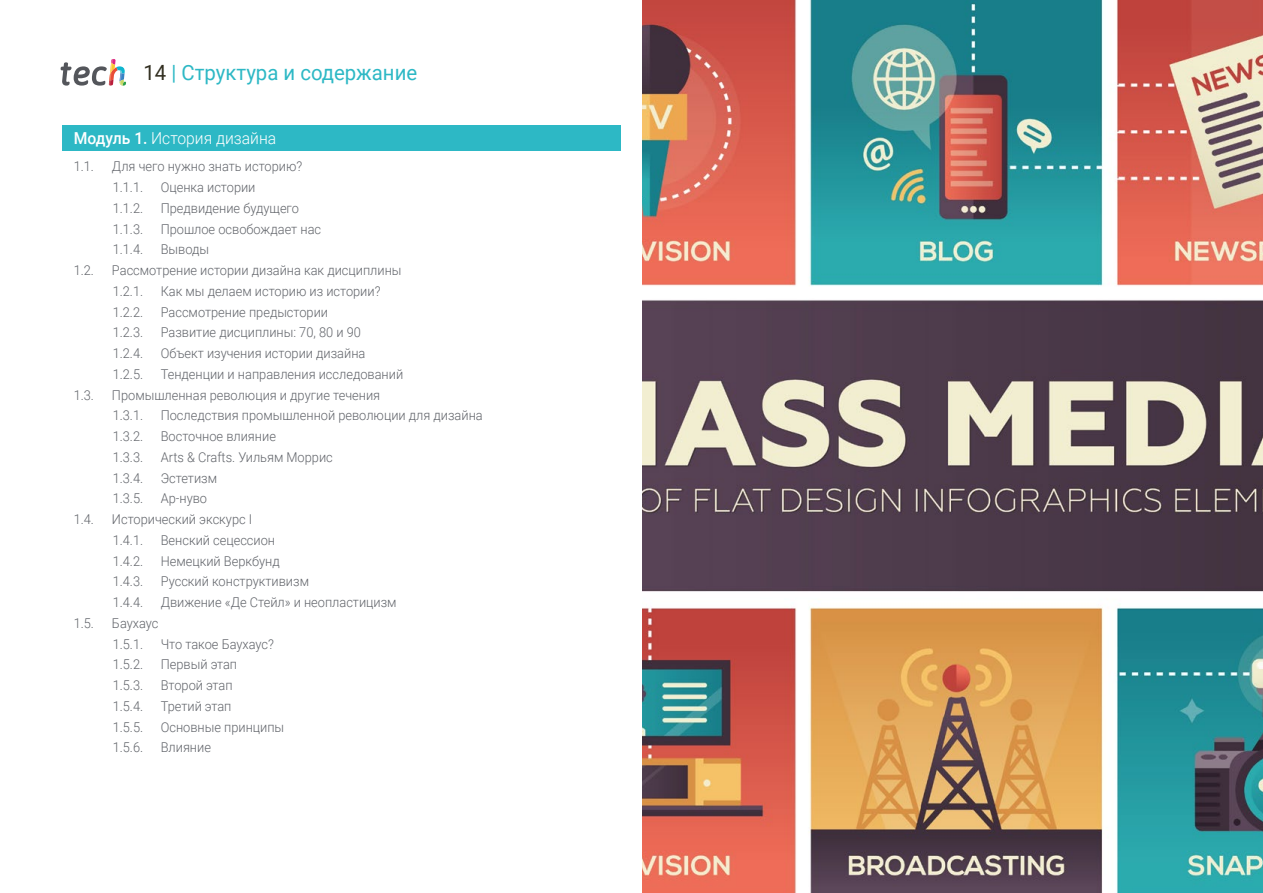
<style>
.page{position:relative;width:1263px;height:893px;background:#fff}
.page>*{position:absolute;margin:0;border:0;box-sizing:border-box;transform-origin:0 0}
.t1{font:21px "Roboto";color:#2db8c5}
.t2{font:300 16.5px "Roboto";color:#fff;scale:.95 1}
.t3{font:300 13.5px/20.7px "Roboto";color:#61646a;scale:.95 1}
.s1{color:#312e20}
.s2{font-weight:500}
</style>
<div class="page">
<div style="left:63px;top:125px;width:558px;height:26px;background:#2db8c5"></div>
<svg style="left:61px;top:59px;width:65px;height:27px"></svg>
<img style="left:642px;top:0;width:621px;height:893px">
<h1 class="t1" style="left:144px;top:57px;width:275px"><span class="s1">14</span> | Структура и содержание</h1>
<p class="t2" style="left:74px;top:127px;width:215px"><span class="s2">Модуль 1.</span> История дизайна</p>
<p class="t3" style="left:74px;top:156px;width:23px">1.1.</p>
<p class="t3" style="left:112px;top:156px;width:202px">Для чего нужно знать историю?<br>1.1.1.</p>
<p class="t3" style="left:161px;top:176px;width:101px">Оценка истории</p>
<p class="t3" style="left:113px;top:197px;width:34px">1.1.2.</p>
<p class="t3" style="left:161px;top:197px;width:147px">Предвидение будущего</p>
<p class="t3" style="left:113px;top:218px;width:34px">1.1.3.</p>
<p class="t3" style="left:161px;top:218px;width:170px">Прошлое освобождает нас</p>
<p class="t3" style="left:113px;top:239px;width:34px">1.1.4.</p>
<p class="t3" style="left:161px;top:239px;width:52px">Выводы</p>
<p class="t3" style="left:74px;top:259px;width:23px">1.2.</p>
<p class="t3" style="left:112px;top:259px;width:306px">Рассмотрение истории дизайна как дисциплины<br>1.2.1.</p>
<p class="t3" style="left:161px;top:280px;width:233px">Как мы делаем историю из истории?</p>
<p class="t3" style="left:113px;top:301px;width:34px">1.2.2.</p>
<p class="t3" style="left:161px;top:301px;width:178px">Рассмотрение предыстории</p>
<p class="t3" style="left:113px;top:322px;width:34px">1.2.3.</p>
<p class="t3" style="left:161px;top:322px;width:212px">Развитие дисциплины: 70, 80 и 90</p>
<p class="t3" style="left:113px;top:342px;width:34px">1.2.4.</p>
<p class="t3" style="left:161px;top:342px;width:217px">Объект изучения истории дизайна</p>
<p class="t3" style="left:113px;top:363px;width:34px">1.2.5.</p>
<p class="t3" style="left:161px;top:363px;width:257px">Тенденции и направления исследований</p>
<p class="t3" style="left:74px;top:384px;width:23px">1.3.</p>
<p class="t3" style="left:112px;top:384px;width:284px">Промышленная революция и другие течения<br>1.3.1.</p>
<p class="t3" style="left:161px;top:405px;width:340px">Последствия промышленной революции для дизайна</p>
<p class="t3" style="left:113px;top:425px;width:34px">1.3.2.</p>
<p class="t3" style="left:161px;top:425px;width:123px">Восточное влияние</p>
<p class="t3" style="left:113px;top:446px;width:34px">1.3.3.</p>
<p class="t3" style="left:161px;top:446px;width:183px">Arts &amp; Crafts. Уильям Моррис</p>
<p class="t3" style="left:113px;top:467px;width:34px">1.3.4.</p>
<p class="t3" style="left:161px;top:467px;width:61px">Эстетизм</p>
<p class="t3" style="left:113px;top:488px;width:34px">1.3.5.</p>
<p class="t3" style="left:161px;top:488px;width:50px">Ар-нуво</p>
<p class="t3" style="left:74px;top:508px;width:23px">1.4.</p>
<p class="t3" style="left:112px;top:508px;width:149px">Исторический экскурс I<br>1.4.1.</p>
<p class="t3" style="left:161px;top:529px;width:122px">Венский сецессион</p>
<p class="t3" style="left:113px;top:550px;width:34px">1.4.2.</p>
<p class="t3" style="left:161px;top:550px;width:127px">Немецкий Веркбунд</p>
<p class="t3" style="left:113px;top:571px;width:34px">1.4.3.</p>
<p class="t3" style="left:161px;top:571px;width:158px">Русский конструктивизм</p>
<p class="t3" style="left:113px;top:591px;width:34px">1.4.4.</p>
<p class="t3" style="left:161px;top:591px;width:250px">Движение «Де Стейл» и неопластицизм</p>
<p class="t3" style="left:74px;top:612px;width:23px">1.5.</p>
<p class="t3" style="left:112px;top:612px;width:50px">Баухаус<br>1.5.1.</p>
<p class="t3" style="left:161px;top:633px;width:121px">Что такое Баухаус?</p>
<p class="t3" style="left:113px;top:654px;width:34px">1.5.2.</p>
<p class="t3" style="left:161px;top:654px;width:82px">Первый этап</p>
<p class="t3" style="left:113px;top:674px;width:34px">1.5.3.</p>
<p class="t3" style="left:161px;top:674px;width:77px">Второй этап</p>
<p class="t3" style="left:113px;top:695px;width:34px">1.5.4.</p>
<p class="t3" style="left:161px;top:695px;width:76px">Третий этап</p>
<p class="t3" style="left:113px;top:716px;width:34px">1.5.5.</p>
<p class="t3" style="left:161px;top:716px;width:132px">Основные принципы</p>
<p class="t3" style="left:113px;top:737px;width:34px">1.5.6.</p>
<p class="t3" style="left:161px;top:737px;width:54px">Влияние</p>
</div>
